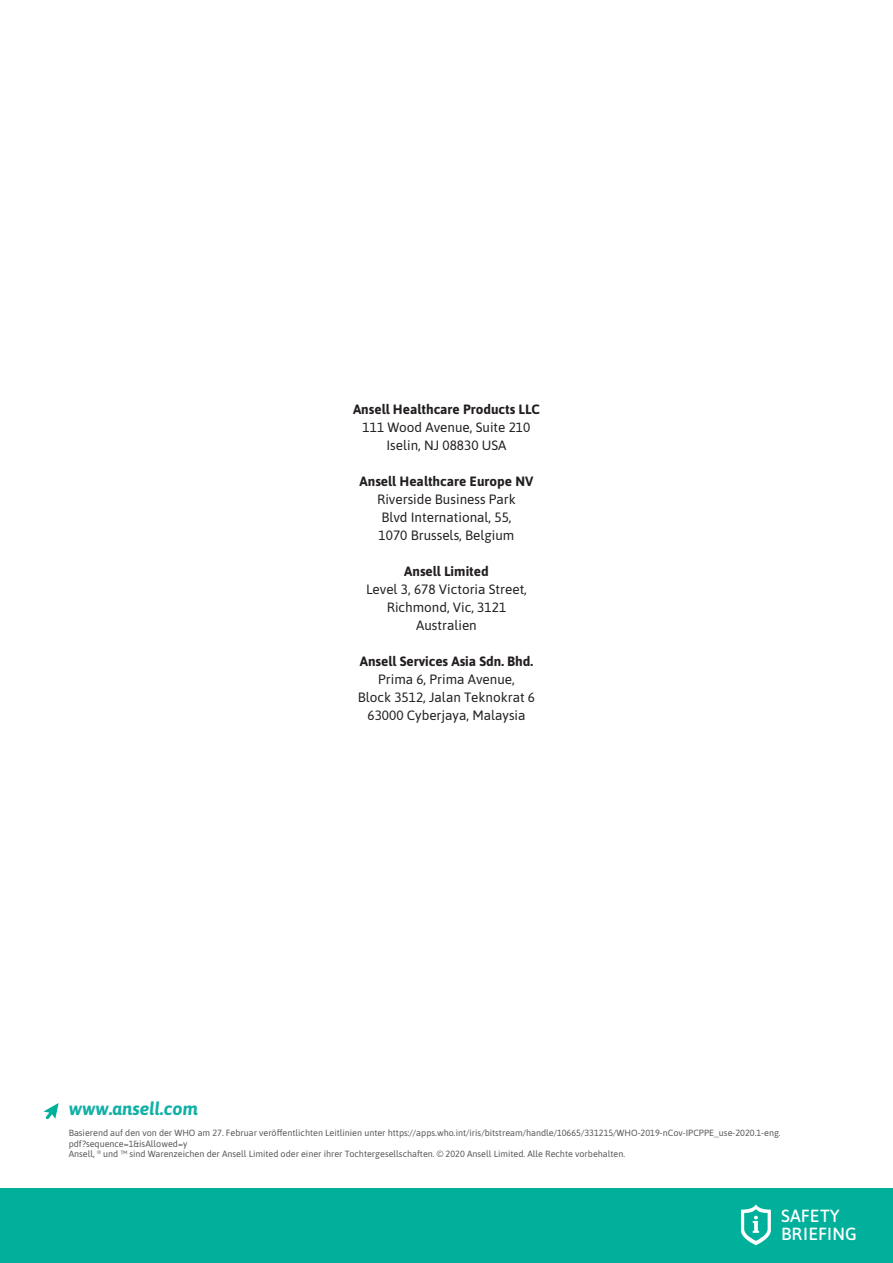
<style>
.page{position:relative;width:893px;height:1263px;background:#fff}
.page>*{position:absolute;margin:0;border:0;box-sizing:border-box;transform-origin:0 0}
.H2_header{font:italic 700 18px "Asap";color:#11b0a7}
.t1{font:500 17.55px "Asap";letter-spacing:.01em;color:#fff}
.t2{font:13.5px "Asap";color:#231f20}
.t3{font:700 13.5px "Asap";color:#231f20}
.fine_print{font:9px/10.8px "Asap";color:#57585a}
</style>
<div class="page">
<div style="left:0;top:1188px;width:893px;height:75px;background:#00b09b"></div>
<svg style="left:741px;top:1205px;width:30px;height:40px"></svg>
<svg style="left:43px;top:1103px;width:16px;height:16px"></svg>
<p class="H2_header" style="left:69px;top:1096px;width:131px">www.ansell.com</p>
<p class="t3" style="left:353px;top:400px;width:188px">Ansell Healthcare Products LLC</p>
<p class="t2" style="left:363px;top:418px;width:169px">111 Wood Avenue, Suite 210</p>
<p class="t2" style="left:386px;top:436px;width:122px">Iselin, NJ 08830 USA</p>
<p class="t3" style="left:360px;top:472px;width:175px">Ansell Healthcare Europe NV</p>
<p class="t2" style="left:377px;top:490px;width:140px">Riverside Business Park</p>
<p class="t2" style="left:381px;top:508px;width:132px">Blvd International, 55,</p>
<p class="t2" style="left:379px;top:526px;width:137px">1070 Brussels, Belgium</p>
<p class="t3" style="left:404px;top:562px;width:86px">Ansell Limited</p>
<p class="t2" style="left:366px;top:580px;width:162px">Level 3, 678 Victoria Street,</p>
<p class="t2" style="left:387px;top:598px;width:121px">Richmond, Vic, 3121</p>
<p class="t2" style="left:416px;top:616px;width:62px">Australien</p>
<p class="t3" style="left:360px;top:652px;width:175px">Ansell Services Asia Sdn. Bhd.</p>
<p class="t2" style="left:378px;top:670px;width:138px">Prima 6, Prima Avenue,</p>
<p class="t2" style="left:358px;top:688px;width:179px">Block 3512, Jalan Teknokrat 6</p>
<p class="t2" style="left:367px;top:706px;width:160px">63000 Cyberjaya, Malaysia</p>
<p class="fine_print" style="left:69px;top:1127px;width:713px">Basierend auf den von der WHO am 27. Februar veröffentlichten Leitlinien unter https://apps.who.int/iris/bitstream/handle/10665/331215/WHO-2019-nCov-IPCPPE_use-2020.1-eng. pdf?sequence=1&amp;isAllowed=y<br>Ansell, <sup>®</sup> und ™ sind Warenzeichen der Ansell Limited oder einer ihrer Tochtergesellschaften. © 2020 Ansell Limited. Alle Rechte vorbehalten.</p>
<p class="t1" style="left:781px;top:1204px;width:60px">SAFETY</p>
<p class="t1" style="left:781px;top:1221px;width:77px">BRIEFING</p>
</div>
